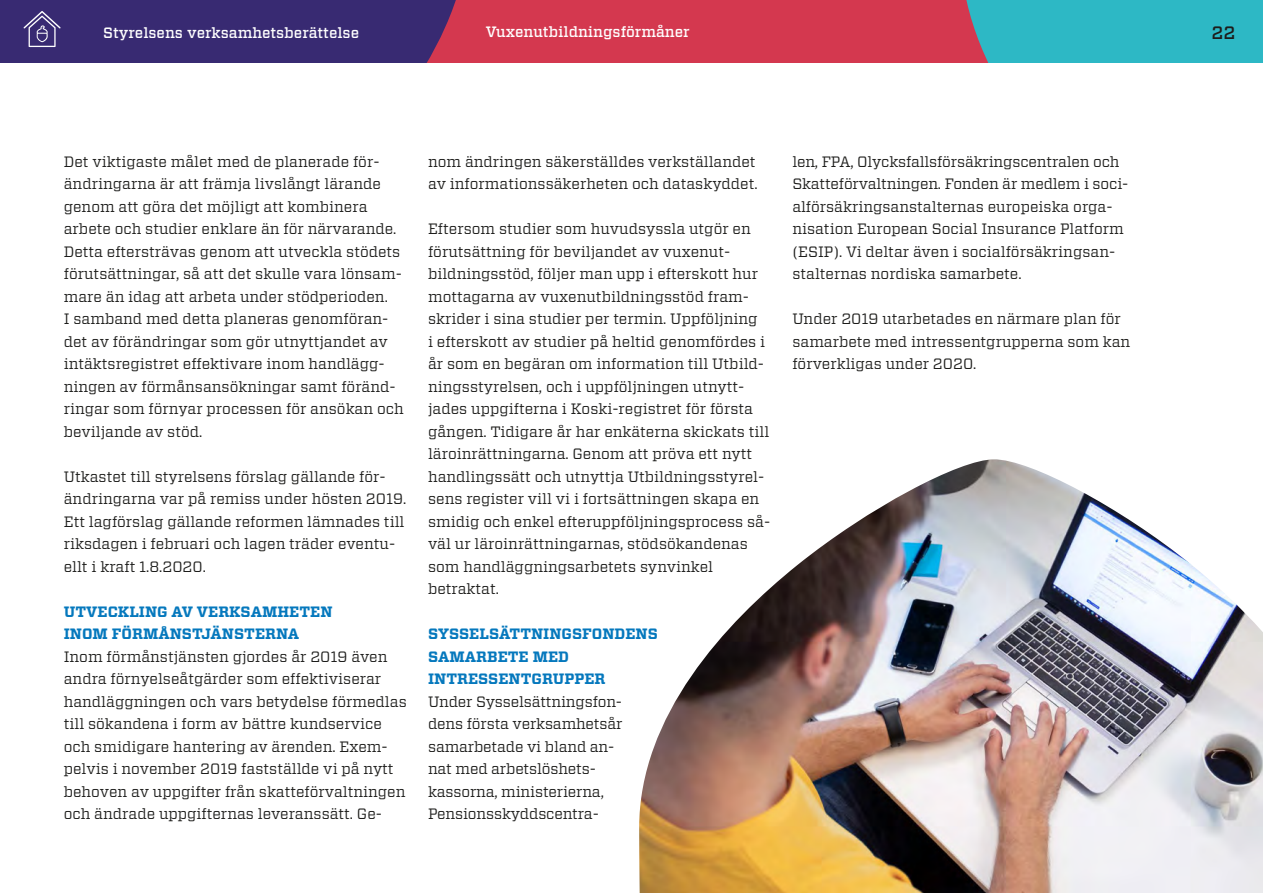
<style>
.page{position:relative;width:1263px;height:893px;background:#fff}
.page>*{position:absolute;margin:0;border:0;box-sizing:border-box;transform-origin:0 0}
.t1{font:500 18px "Vitesse";color:#1d1d1b}
.Leipis{font:15px/22.5px "Vitesse";color:#1d1d1b}
.t2{font:700 15px/22.5px "Vitesse";color:#0578bd}
.t3{font:500 15px "Vitesse";color:#fff}
</style>
<div class="page">
<img style="left:639px;top:459px;width:624px;height:434px">
<div style="left:470px;top:0;width:490px;height:63px;background:#d4384f"></div>
<div style="left:960px;top:0;width:303px;height:63px;background:#2db8c5"></div>
<svg style="left:0;top:0;width:470px;height:63px;background:#422c71"></svg>
<p class="t3" style="left:486px;top:22px;width:205px">Vuxenutbildningsförmåner</p>
<p class="t3" style="left:103px;top:22px;width:258px">Styrelsens verksamhetsberättelse</p>
<p class="t1" style="left:1211px;top:20px;width:25px">22</p>
<p class="Leipis" style="left:64px;top:150px;width:341px">Det viktigaste målet med de planerade för&shy;ändringarna är att främja livslångt lärande genom att göra det möjligt att kombinera arbete och studier enklare än för närvarande.<br>Detta eftersträvas genom att utveckla stödets förutsättningar, så att det skulle vara lönsam&shy;mare än idag att arbeta under stödperioden.<br>I samband med detta planeras genomföran&shy;det av förändringar som gör utnyttjandet av intäktsregistret effektivare inom handlägg&shy;ningen av förmånsansökningar samt föränd&shy;ringar som förnyar processen för ansökan och beviljande av stöd.</p>
<p class="Leipis" style="left:64px;top:465px;width:344px">Utkastet till styrelsens förslag gällande för&shy;ändringarna var på remiss under hösten 2019.<br>Ett lagförslag gällande reformen lämnades till riksdagen i februari och lagen träder eventu&shy;ellt i kraft 1.8.2020.</p>
<h2 class="t2" style="left:64px;top:600px;width:270px">UTVECKLING AV VERKSAMHETEN<br>INOM FÖRMÅNSTJÄNSTERNA</h2>
<p class="Leipis" style="left:64px;top:645px;width:344px">Inom förmånstjänsten gjordes år 2019 även andra förnyelseåtgärder som effektiviserar handläggningen och vars betydelse förmedlas till sökandena i form av bättre kundservice och smidigare hantering av ärenden. Exem&shy;pelvis i november 2019 fastställde vi på nytt behoven av uppgifter från skatteförvaltningen och ändrade uppgifternas leveranssätt. Ge-</p>
<p class="Leipis" style="left:428px;top:150px;width:331px">nom ändringen säkerställdes verkställandet av informationssäkerheten och dataskyddet.</p>
<p class="Leipis" style="left:428px;top:217px;width:344px">Eftersom studier som huvudsyssla utgör en förutsättning för beviljandet av vuxenut&shy;bildningsstöd, följer man upp i efterskott hur mottagarna av vuxenutbildningsstöd fram&shy;skrider i sina studier per termin. Uppföljning<br>i efterskott av studier på heltid genomfördes i år som en begäran om information till Utbild&shy;ningsstyrelsen, och i uppföljningen utnytt&shy;jades uppgifterna i Koski-registret för första gången. Tidigare år har enkäterna skickats till läroinrättningarna. Genom att pröva ett nytt handlingssätt och utnyttja Utbildningsstyrel&shy;sens register vill vi i fortsättningen skapa en smidig och enkel efteruppföljningsprocess så&shy;väl ur läroinrättningarnas, stödsökandenas som handläggningsarbetets synvinkel betraktat.</p>
<h2 class="t2" style="left:428px;top:623px;width:231px">SYSSELSÄTTNINGSFONDENS<br>SAMARBETE MED<br>INTRESSENTGRUPPER</h2>
<p class="Leipis" style="left:428px;top:690px;width:196px">Under Sysselsättningsfon&shy;dens första verksamhetsår samarbetade vi bland an&shy;nat med arbetslöshets&shy;kassorna, ministerierna,<br>Pensionsskyddscentra-</p>
<p class="Leipis" style="left:792px;top:150px;width:338px">len, FPA, Olycksfallsförsäkringscentralen och Skatteförvaltningen. Fonden är medlem i soci&shy;alförsäkringsanstalternas europeiska orga&shy;nisation European Social Insurance Platform (ESIP). Vi deltar även i socialförsäkringsan&shy;stalternas nordiska samarbete.</p>
<p class="Leipis" style="left:792px;top:307px;width:339px">Under 2019 utarbetades en närmare plan för samarbete med intressentgrupperna som kan förverkligas under 2020.</p>
</div>
